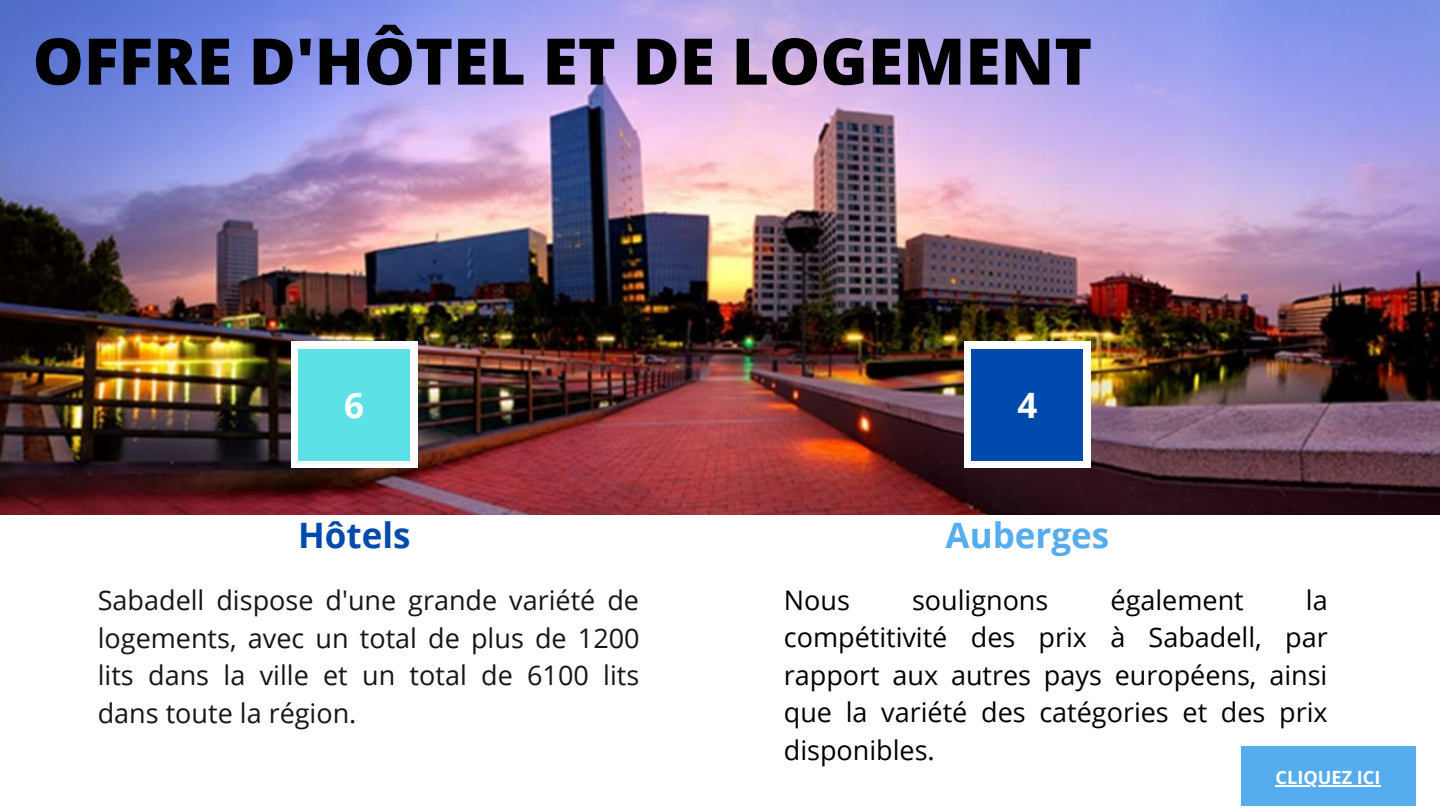
<style>
.page{position:relative;width:1440px;height:810px;background:#fff}
.page>*{position:absolute;margin:0;border:0;box-sizing:border-box;transform-origin:0 0}
.t1{font:800 64.3px "Open Sans";color:#000}
.t2{font:700 35px "Open Sans";color:#55acee}
.t3{font:700 35px "Open Sans";color:#004aad}
.t4{font:700 35px "Open Sans";color:#fff}
.t5{font:27px/37.5px "Open Sans";color:#000;text-align:justify}
.t6{font:27px/37.5px "Open Sans";color:#171616;text-align:justify}
.t7{font:700 18.2px "Open Sans";color:#fff}
</style>
<div class="page">
<img style="left:0;top:0;width:1440px;height:515px">
<div style="left:291px;top:342px;width:127px;height:126px;background:#fff"></div>
<div style="left:298px;top:349px;width:112px;height:112px;background:#5ce1e6"></div>
<div style="left:964px;top:342px;width:127px;height:126px;background:#fff"></div>
<div style="left:972px;top:349px;width:111px;height:112px;background:#004aad"></div>
<div style="left:1241px;top:746px;width:175px;height:60px;background:#55acee"></div>
<hr style="left:1275px;top:785px;width:106px;height:2px;background:#fff">
<h1 class="t1" style="left:33px;top:16px;width:1061px">OFFRE D'HÔTEL ET DE LOGEMENT</h1>
<p class="t4" style="left:344px;top:381px;width:21px">6</p>
<p class="t4" style="left:1018px;top:381px;width:21px">4</p>
<p class="t3" style="left:298px;top:511px;width:114px">Hôtels</p>
<p class="t6" style="left:98px;top:581px;width:543px">Sabadell dispose d'une grande variété de logements, avec un total de plus de 1200 lits dans la ville et un total de 6100 lits dans toute la région.</p>
<p class="t2" style="left:946px;top:511px;width:165px">Auberges</p>
<p class="t5" style="left:784px;top:580px;width:68px">Nous</p>
<p class="t5" style="left:912px;top:580px;width:138px">soulignons</p>
<p class="t5" style="left:1111px;top:580px;width:135px">également</p>
<p class="t5" style="left:784px;top:580px;width:545px;text-indent:522px">la compétitivité des prix à Sabadell, par rapport aux autres pays européens, ainsi que la variété des catégories et des prix disponibles.</p>
<p class="t7" style="left:1275px;top:764px;width:107px">CLIQUEZ ICI</p>
</div>
